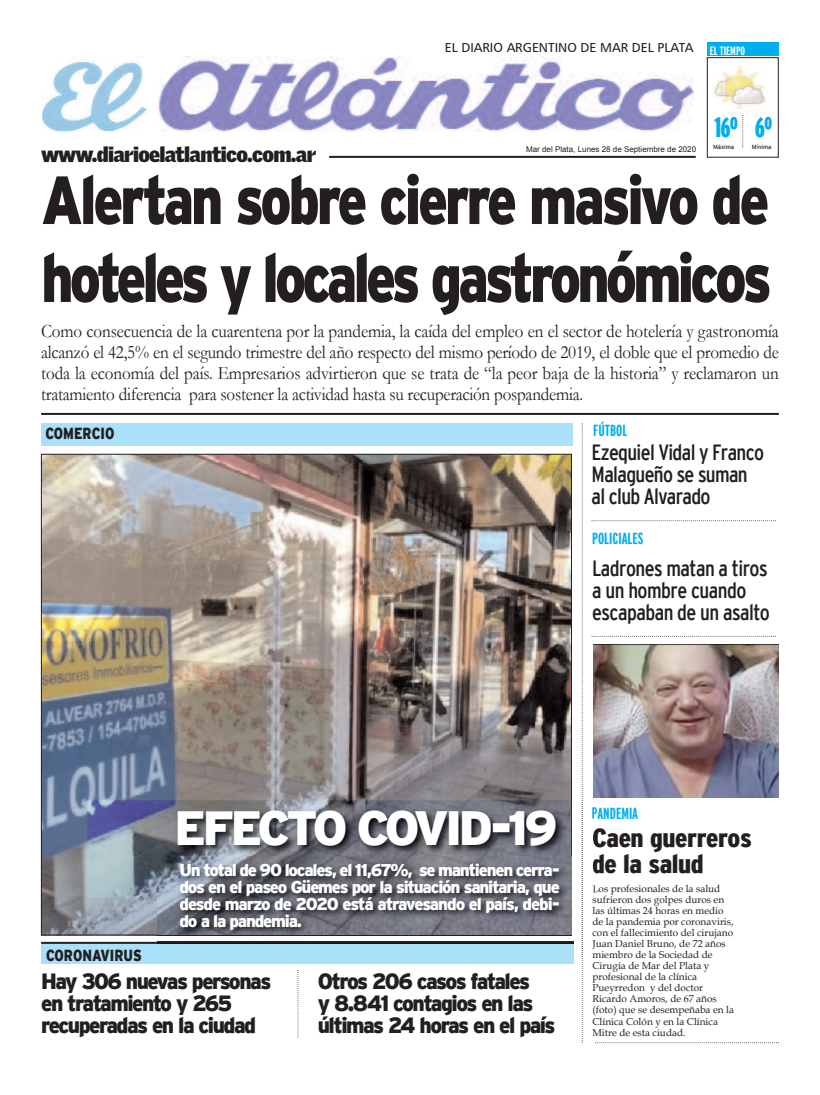
<style>
.page{position:relative;width:820px;height:1095px;background:#fff}
.page>*{position:absolute;margin:0;border:0;box-sizing:border-box;transform-origin:0 0}
.t1{font:900 68px/77.9px "Interstate";letter-spacing:-.07em;color:#231f20;scale:.81 1}
.t2{font:900 48px "Interstate";letter-spacing:-.08em;color:#fff}
.t3{font:900 extra-condensed 28px "Interstate";color:#00aeef}
.t4{font:900 condensed 26px/26px "Interstate";letter-spacing:-.015em;color:#231f20;scale:1.07 1}
.t5{font:900 22px/22px "Interstate";letter-spacing:-.07em;color:#231f20;scale:.95 1}
.t6{font:condensed 22px/22px "Interstate";letter-spacing:-.025em;color:#231f20}
.t7{font:900 21px "Griffith Gothic";letter-spacing:-.03em;color:#231f20}
.t8{font:19px/21px "Garamond";letter-spacing:-.015em;color:#231f20;text-align:justify;scale:.9 1}
.t9{font:900 17px/17px "Interstate";letter-spacing:-.07em;color:#fff;text-align:justify}
.t10{font:700 extra-condensed 16px "Interstate";color:#00aeef}
.t11{font:900 16px "Interstate";color:#231f20;scale:.8 1}
.t12{font:13px "Humanist 777 BT Roman B";color:#231f20}
.t13{font:700 extra-condensed 12px "Interstate";color:#fff}
.t14{font:10px/11px "Book Antiqua";color:#231f20}
.t15{font:8px "Arial";color:#231f20}
.t16{font:6px "Interstate";letter-spacing:-.005em;color:#231f20}
.s1{font-size:69px}
</style>
<div class="page">
<div style="left:41px;top:942px;width:532px;height:21px;background:#aae0f9"></div>
<img style="left:43px;top:456px;width:526px;height:477px">
<hr style="left:41px;top:941px;width:532px;height:2px;background:#231f20">
<hr style="left:41px;top:413px;width:737px;height:2px;background:#231f20">
<div style="left:41px;top:422px;width:531px;height:23px;background:#aae0f9"></div>
<svg style="left:591px;top:520px;width:184px;height:1px"></svg>
<img style="left:593px;top:644px;width:185px;height:152px">
<img style="left:582px;top:800px;width:13px;height:56px">
<img style="left:87px;top:800px;width:485px;height:56px">
<img style="left:87px;top:856px;width:70px;height:41px">
<svg style="left:592px;top:807px;width:3px;height:11px"></svg>
<img style="left:592px;top:828px;width:3px;height:18px">
<img style="left:592px;top:859px;width:3px;height:14px">
<svg style="left:592px;top:885px;width:3px;height:8px"></svg>
<svg style="left:297px;top:970px;width:1px;height:67px"></svg>
<img style="left:42px;top:56px;width:651px;height:75px">
<hr style="left:329px;top:156px;width:366px;height:2px;background:#231f20">
<div style="left:706px;top:57px;width:72px;height:100px;border:1px solid #231f20"></div>
<div style="left:706px;top:43px;width:72px;height:13px;background:#00aeef"></div>
<svg style="left:742px;top:115px;width:1px;height:32px"></svg>
<img style="left:714px;top:66px;width:52px;height:44px">
<img style="left:157px;top:856px;width:426px;height:101px">
<img style="left:157px;top:941px;width:416px;height:16px">
<img style="left:157px;top:897px;width:415px;height:38px">
<svg style="left:581px;top:423px;width:1px;height:618px"></svg>
<p class="t12" style="left:444px;top:40px;width:250px">EL DIARIO ARGENTINO DE MAR DEL PLATA</p>
<p class="t13" style="left:709px;top:44px;width:37px">EL TIEMPO</p>
<h3 class="t3" style="left:714px;top:111px;width:59px">16º 6º</h3>
<p class="t7" style="left:41px;top:143px;width:276px">www.diarioelatlantico.com.ar</p>
<p class="t16" style="left:712px;top:143px;width:23px">Máxima</p>
<p class="t16" style="left:751px;top:143px;width:21px">Mínima</p>
<p class="t15" style="left:526px;top:145px;width:171px">Mar del Plata, Lunes 28 de Septiembre de 2020</p>
<h1 class="t1" style="left:41px;top:160px;width:903px">Alertan sobre cierre masivo de hoteles y locales gastronómi<span class="s1">cos</span></h1>
<p class="t8" style="left:41px;top:321px;width:820px">Como consecuencia de la cuarentena por la pandemia, la caída del empleo en el sector de hotelería y gastronomía alcanzó el 42,5% en el segundo trimestre del año respecto del mismo período de 2019, el doble que el promedio de toda la economía del país. Empresarios advirtieron que se trata de “la peor baja de la historia” y reclamaron un tratamiento diferencia para sostener la actividad hasta su recuperación pospandemia.</p>
<p class="t11" style="left:45px;top:424px;width:88px">COMERCIO</p>
<p class="t10" style="left:593px;top:421px;width:36px">FÚTBOL</p>
<p class="t6" style="left:591px;top:441px;width:174px">Ezequiel Vidal y Franco<br>Malagueño se suman al club Alvarado</p>
<p class="t10" style="left:592px;top:529px;width:53px">POLICIALES</p>
<p class="t6" style="left:592px;top:556px;width:179px">Ladrones matan a tiros a un hombre cuando escapaban de un asalto</p>
<h2 class="t2" style="left:174px;top:800px;width:384px">EFECTO COVID-19</h2>
<p class="t11" style="left:46px;top:946px;width:121px">CORONAVIRUS</p>
<p class="t9" style="left:179px;top:861px;width:381px">Un total de 90 locales, el 11,67%, se mantienen cerra&shy;dos en el paseo Güemes por la situación sanitaria, que desde marzo de 2020 está atravesando el país, debi&shy;do a la pandemia.</p>
<p class="t5" style="left:41px;top:969px;width:244px">Hay 306 nuevas personas en tratamiento y 265 recuperadas en la ciudad</p>
<p class="t5" style="left:318px;top:969px;width:252px">Otros 206 casos fatales<br>y 8.841 contagios en las últimas 24 horas en el país</p>
<p class="t10" style="left:591px;top:803px;width:48px">PANDEMIA</p>
<h3 class="t4" style="left:592px;top:824px;width:151px">Caen guerreros de la salud</h3>
<p class="t14" style="left:592px;top:883px;width:143px">Los profesionales de la salud sufrieron dos golpes duros en las últimas 24 horas en medio de la pandemia por coronaviris, con el fallecimiento del cirujano<br>Juan Daniel Bruno, de 72 años miembro de la Sociedad de<br>Cirugía de Mar del Plata y profesional de la clínica<br>Pueyrredon y del doctor<br>Ricardo Amoros, de 67 años (foto) que se desempeñaba en la<br>Clínica Colón y en la Clínica<br>Mitre de esta ciudad.</p>
</div>
